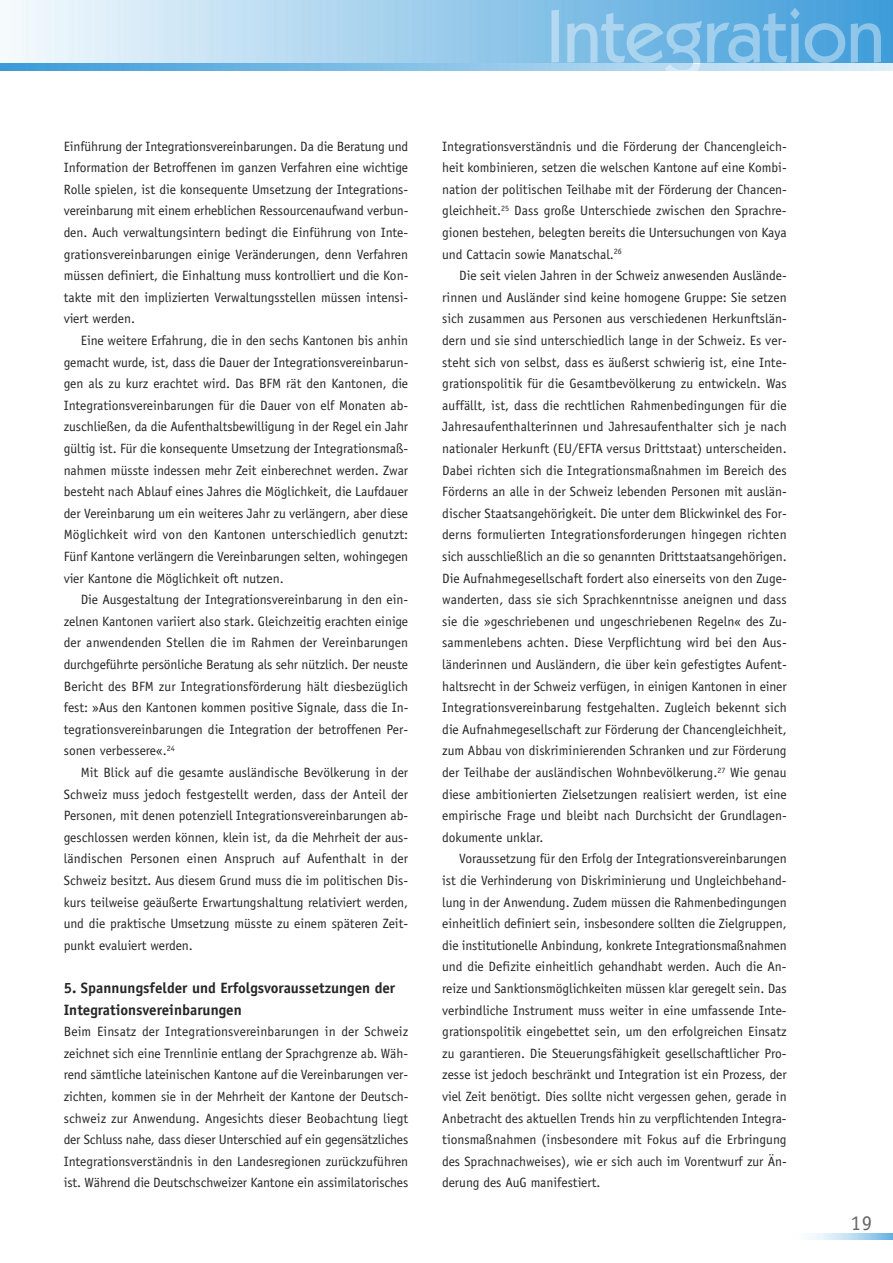
<style>
.page{position:relative;width:893px;height:1263px;background:#fff}
.page>*{position:absolute;margin:0;border:0;box-sizing:border-box;transform-origin:0 0}
.t1{font:21px "Officina Sans";color:#686768}
.t2{font:700 15px/21.6px "Officina Sans";color:#272627}
.t3{font:13.5px/21.6px "Officina Sans";color:#272627;text-align:justify}
</style>
<div class="page">
<img style="left:811px;top:1233px;width:82px;height:6px">
<img style="left:0;top:0;width:893px;height:70px">
<img style="left:551px;top:8px;width:330px;height:56px">
<img style="left:663px;top:64px;width:38px;height:6px">
<p class="t3" style="left:64px;top:136px;width:346px">Einführung der Integrationsvereinbarungen. Da die Beratung und Information der Betroffenen im ganzen Verfahren eine wichtige Rolle spielen, ist die konsequente Umsetzung der Integrations&shy;vereinbarung mit einem erheblichen Ressourcenaufwand verbun&shy;den. Auch verwaltungsintern bedingt die Einführung von Inte&shy;grationsvereinbarungen einige Veränderungen, denn Verfahren müssen definiert, die Einhaltung muss kontrolliert und die Kon&shy;takte mit den implizierten Verwaltungsstellen müssen intensi&shy;viert werden.</p>
<p class="t3" style="left:64px;top:331px;width:346px;text-indent:17px">Eine weitere Erfahrung, die in den sechs Kantonen bis anhin gemacht wurde, ist, dass die Dauer der Integrationsvereinbarun&shy;gen als zu kurz erachtet wird. Das BFM rät den Kantonen, die Integrationsvereinbarungen für die Dauer von elf Monaten ab&shy;zuschließen, da die Aufenthaltsbewilligung in der Regel ein Jahr gültig ist. Für die konsequente Umsetzung der Integrationsmaß&shy;nahmen müsste indessen mehr Zeit einberechnet werden. Zwar besteht nach Ablauf eines Jahres die Möglichkeit, die Laufdauer der Vereinbarung um ein weiteres Jahr zu verlängern, aber diese Möglichkeit wird von den Kantonen unterschiedlich genutzt:<br>Fünf Kantone verlängern die Vereinbarungen selten, wohingegen vier Kantone die Möglichkeit oft nutzen.</p>
<p class="t3" style="left:64px;top:590px;width:346px;text-indent:17px">Die Ausgestaltung der Integrationsvereinbarung in den ein&shy;zelnen Kantonen variiert also stark. Gleichzeitig erachten einige der anwendenden Stellen die im Rahmen der Vereinbarungen durchgeführte persönliche Beratung als sehr nützlich. Der neuste Bericht des BFM zur Integrationsförderung hält diesbezüglich fest: »Aus den Kantonen kommen positive Signale, dass die In&shy;tegrationsvereinbarungen die Integration der betroffenen Per&shy;sonen verbessere«.<sup>24</sup></p>
<p class="t3" style="left:64px;top:763px;width:346px;text-indent:17px">Mit Blick auf die gesamte ausländische Bevölkerung in der Schweiz muss jedoch festgestellt werden, dass der Anteil der Personen, mit denen potenziell Integrationsvereinbarungen ab&shy;geschlossen werden können, klein ist, da die Mehrheit der aus&shy;ländischen Personen einen Anspruch auf Aufenthalt in der Schweiz besitzt. Aus diesem Grund muss die im politischen Dis&shy;kurs teilweise geäußerte Erwartungshaltung relativiert werden, und die praktische Umsetzung müsste zu einem späteren Zeit&shy;punkt evaluiert werden.</p>
<p class="t2" style="left:64px;top:978px;width:333px">5. Spannungsfelder und Erfolgsvoraussetzungen der<br>Integrationsvereinbarungen</p>
<p class="t3" style="left:64px;top:1022px;width:346px">Beim Einsatz der Integrationsvereinbarungen in der Schweiz zeichnet sich eine Trennlinie entlang der Sprachgrenze ab. Wäh&shy;rend sämtliche lateinischen Kantone auf die Vereinbarungen ver&shy;zichten, kommen sie in der Mehrheit der Kantone der Deutsch&shy;schweiz zur Anwendung. Angesichts dieser Beobachtung liegt der Schluss nahe, dass dieser Unterschied auf ein gegensätzliches Integrationsverständnis in den Landesregionen zurückzuführen ist. Während die Deutschschweizer Kantone ein assimilatorisches</p>
<p class="t3" style="left:442px;top:136px;width:346px">Integrationsverständnis und die Förderung der Chancengleich&shy;heit kombinieren, setzen die welschen Kantone auf eine Kombi&shy;nation der politischen Teilhabe mit der Förderung der Chancen&shy;gleichheit.<sup>25</sup> Dass große Unterschiede zwischen den Sprachre&shy;gionen bestehen, belegten bereits die Untersuchungen von Kaya und Cattacin sowie Manatschal.<sup>26</sup></p>
<p class="t3" style="left:442px;top:266px;width:346px;text-indent:17px">Die seit vielen Jahren in der Schweiz anwesenden Auslände&shy;rinnen und Ausländer sind keine homogene Gruppe: Sie setzen sich zusammen aus Personen aus verschiedenen Herkunftslän&shy;dern und sie sind unterschiedlich lange in der Schweiz. Es ver&shy;steht sich von selbst, dass es äußerst schwierig ist, eine Inte&shy;grationspolitik für die Gesamtbevölkerung zu entwickeln. Was auffällt, ist, dass die rechtlichen Rahmenbedingungen für die Jahresaufenthalterinnen und Jahresaufenthalter sich je nach nationaler Herkunft (EU/EFTA versus Drittstaat) unterscheiden.<br>Dabei richten sich die Integrationsmaßnahmen im Bereich des Förderns an alle in der Schweiz lebenden Personen mit auslän&shy;discher Staatsangehörigkeit. Die unter dem Blickwinkel des For&shy;derns formulierten Integrationsforderungen hingegen richten sich ausschließlich an die so genannten Drittstaatsangehörigen.<br>Die Aufnahmegesellschaft fordert also einerseits von den Zuge&shy;wanderten, dass sie sich Sprachkenntnisse aneignen und dass sie die »geschriebenen und ungeschriebenen Regeln« des Zu&shy;sammenlebens achten. Diese Verpflichtung wird bei den Aus&shy;länderinnen und Ausländern, die über kein gefestigtes Aufent&shy;haltsrecht in der Schweiz verfügen, in einigen Kantonen in einer Integrationsvereinbarung festgehalten. Zugleich bekennt sich die Aufnahmegesellschaft zur Förderung der Chancengleichheit, zum Abbau von diskriminierenden Schranken und zur Förderung der Teilhabe der ausländischen Wohnbevölkerung.<sup>27</sup> Wie genau diese ambitionierten Zielsetzungen realisiert werden, ist eine empirische Frage und bleibt nach Durchsicht der Grundlagen&shy;dokumente unklar.</p>
<p class="t3" style="left:442px;top:849px;width:346px;text-indent:17px">Voraussetzung für den Erfolg der Integrationsvereinbarungen ist die Verhinderung von Diskriminierung und Ungleichbehand&shy;lung in der Anwendung. Zudem müssen die Rahmenbedingungen einheitlich definiert sein, insbesondere sollten die Zielgruppen, die institutionelle Anbindung, konkrete Integrationsmaßnahmen und die Defizite einheitlich gehandhabt werden. Auch die An&shy;reize und Sanktionsmöglichkeiten müssen klar geregelt sein. Das verbindliche Instrument muss weiter in eine umfassende Inte&shy;grationspolitik eingebettet sein, um den erfolgreichen Einsatz zu garantieren. Die Steuerungsfähigkeit gesellschaftlicher Pro&shy;zesse ist jedoch beschränkt und Integration ist ein Prozess, der viel Zeit benötigt. Dies sollte nicht vergessen gehen, gerade in Anbetracht des aktuellen Trends hin zu verpflichtenden Integra&shy;tionsmaßnahmen (insbesondere mit Fokus auf die Erbringung des Sprachnachweises), wie er sich auch im Vorentwurf zur Än&shy;derung des AuG manifestiert.</p>
<h1 class="t1" style="left:850px;top:1215px;width:23px">19</h1>
</div>
